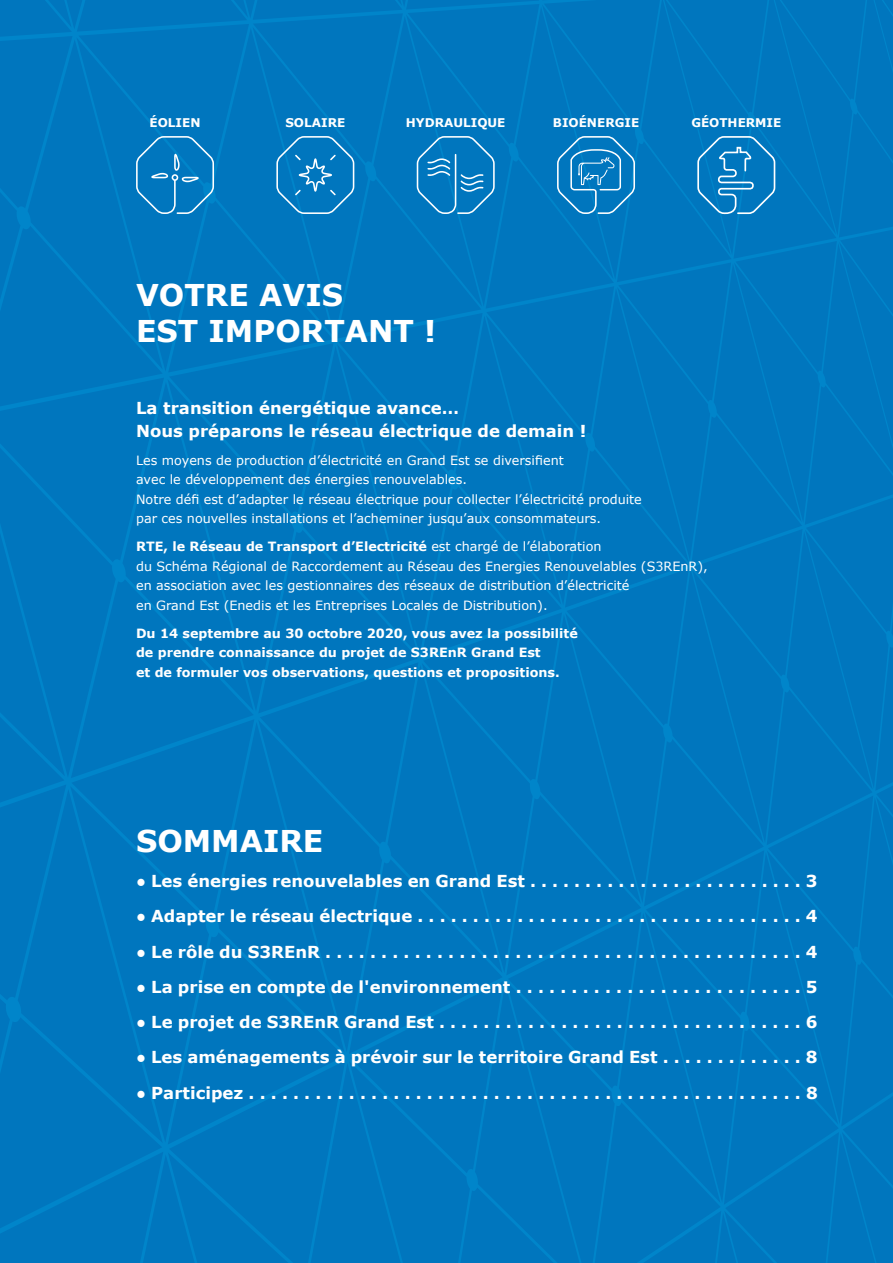
<style>
.page{position:relative;width:893px;height:1263px;background:#0076be}
.page>*{position:absolute;margin:0;border:0;box-sizing:border-box;transform-origin:0 0}
.t1{font:700 30px/36px "Verdana";color:#fff}
.t2{font:700 16.5px/22.5px "Verdana";color:#fff}
.t3{font:12.75px/19.5px "Verdana";color:#fff}
.t4{font:700 12.75px/19.5px "Verdana";color:#fff}
.t5{font:700 12px "Verdana";color:#fff}
.s1{font-weight:700}
</style>
<div class="page">
<svg style="left:136px;top:136px;width:78px;height:78px;background:#1984c5"></svg>
<svg style="left:276px;top:136px;width:78px;height:78px;background:#1984c4"></svg>
<svg style="left:417px;top:136px;width:78px;height:78px;background:#1c85c5"></svg>
<svg style="left:696px;top:135px;width:80px;height:80px;background:#1e87c6"></svg>
<svg style="left:557px;top:136px;width:78px;height:78px;background:#2188c6"></svg>
<p class="t5" style="left:150px;top:114px;width:52px">ÉOLIEN</p>
<p class="t5" style="left:285px;top:114px;width:61px">SOLAIRE</p>
<p class="t5" style="left:406px;top:114px;width:101px">HYDRAULIQUE</p>
<p class="t5" style="left:553px;top:114px;width:88px">BIOÉNERGIE</p>
<p class="t5" style="left:691px;top:114px;width:92px">GÉOTHERMIE</p>
<h1 class="t1" style="left:136px;top:276px;width:302px">VOTRE AVIS<br>EST IMPORTANT !</h1>
<p class="t2" style="left:136px;top:397px;width:452px">La transition énergétique avance…<br>Nous préparons le réseau électrique de demain !</p>
<p class="t3" style="left:136px;top:450px;width:507px">Les moyens de production d’électricité en Grand Est se diversifient<br>avec le développement des énergies renouvelables.<br>Notre défi est d’adapter le réseau électrique pour collecter l’électricité produite par ces nouvelles installations et l’acheminer jusqu’aux consommateurs.</p>
<p class="t3" style="left:136px;top:537px;width:573px"><span class="s1">RTE, le Réseau de Transport d’Electricité</span> est chargé de l’élaboration<br>du Schéma Régional de Raccordement au Réseau des Energies Renouvelables (S3REnR), en association avec les gestionnaires des réseaux de distribution d’électricité<br>en Grand Est (Enedis et les Entreprises Locales de Distribution).</p>
<p class="t4" style="left:136px;top:623px;width:443px">Du 14 septembre au 30 octobre 2020, vous avez la possibilité de prendre connaissance du projet de S3REnR Grand Est<br>et de formuler vos observations, questions et propositions.</p>
<h1 class="t1" style="left:136px;top:822px;width:189px">SOMMAIRE</h1>
<p class="t2" style="left:136px;top:869px;width:683px">● Les énergies renouvelables en Grand Est . . . . . . . . . . . . . . . . . . . . . . . . . 3</p>
<p class="t2" style="left:136px;top:905px;width:683px">● Adapter le réseau électrique . . . . . . . . . . . . . . . . . . . . . . . . . . . . . . . . . . . 4</p>
<p class="t2" style="left:136px;top:940px;width:683px">● Le rôle du S3REnR . . . . . . . . . . . . . . . . . . . . . . . . . . . . . . . . . . . . . . . . . . . 4</p>
<p class="t2" style="left:136px;top:975px;width:683px">● La prise en compte de l'environnement . . . . . . . . . . . . . . . . . . . . . . . . . . 5</p>
<p class="t2" style="left:136px;top:1010px;width:683px">● Le projet de S3REnR Grand Est . . . . . . . . . . . . . . . . . . . . . . . . . . . . . . . . . 6</p>
<p class="t2" style="left:136px;top:1046px;width:683px">● Les aménagements à prévoir sur le territoire Grand Est . . . . . . . . . . . . . 8</p>
<p class="t2" style="left:136px;top:1081px;width:683px">● Participez . . . . . . . . . . . . . . . . . . . . . . . . . . . . . . . . . . . . . . . . . . . . . . . . . . 8</p>
</div>
